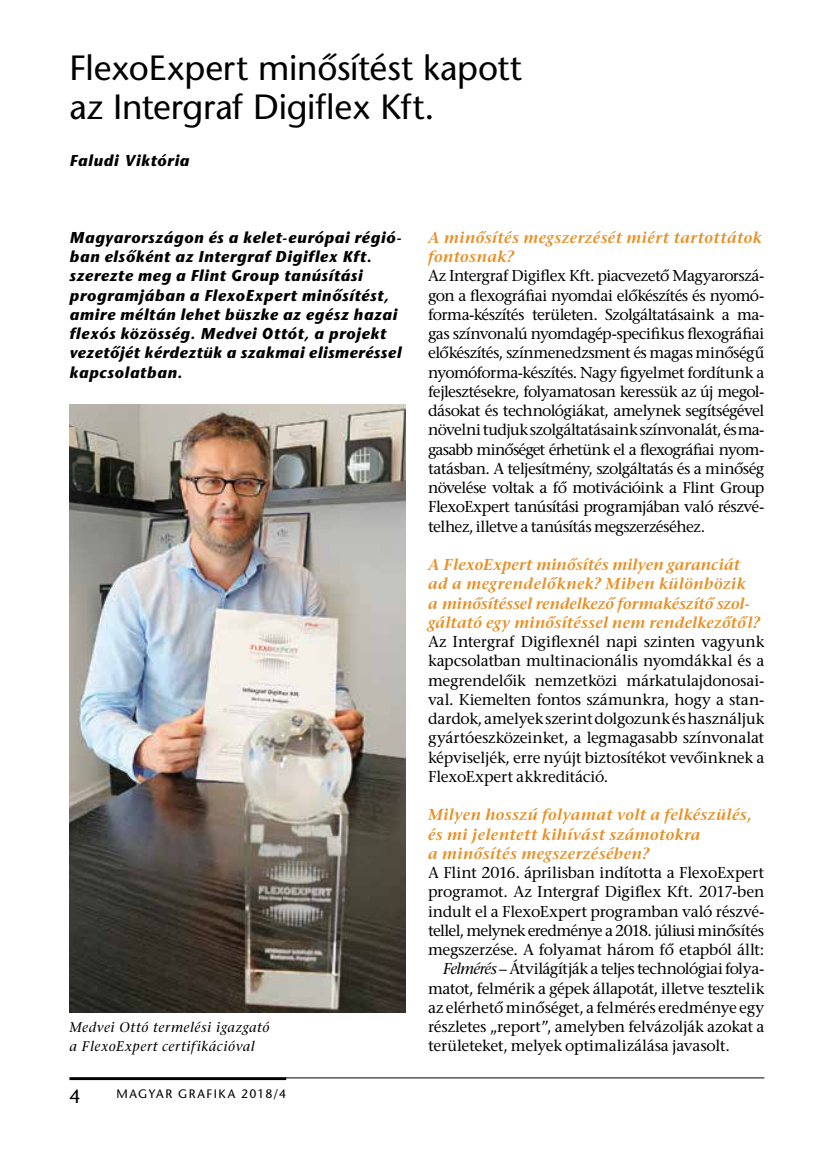
<style>
.page{position:relative;width:819px;height:1166px;background:#fff}
.page>*{position:absolute;margin:0;border:0;box-sizing:border-box;transform-origin:0 0}
.t1{font:35px/38.5px "ITC Stone Sans";letter-spacing:-.005em;color:#000}
.t2{font:19.25px "ITC Stone Sans";color:#000}
.t3{font:15.75px/19.2px "ITC Stone Serif";letter-spacing:-.02em;color:#000;text-align:justify}
.t4{font:italic 600 15.75px/19.2px "ITC Stone Serif";letter-spacing:.015em;color:#e89027}
.t5{font:italic 700 15.75px/19.2px "ITC Stone Sans";letter-spacing:.04em;color:#000}
.t6{font:15.75px "ITC Stone Serif";letter-spacing:-.04em;color:#000}
.t7{font:italic 14px/19.2px "ITC Stone Serif";letter-spacing:.04em;color:#000}
.t8{font:12.25px "ITC Stone Sans";letter-spacing:.12em;color:#000}
.s1{font-style:italic}
</style>
<div class="page">
<hr style="left:69px;top:1077px;width:695px;height:1px;background:#000">
<hr style="left:69px;top:1077px;width:217px;height:3px;background:#000">
<img style="left:69px;top:404px;width:337px;height:609px">
<h1 class="t1" style="left:69px;top:54px;width:454px">FlexoExpert minősítést kapott az Intergraf Digiflex Kft.</h1>
<p class="t5" style="left:69px;top:153px;width:121px">Faludi Viktória</p>
<p class="t5" style="left:69px;top:230px;width:334px">Magyarországon és a kelet-európai régió&shy;ban elsőként az Intergraf Digiflex Kft. szerezte meg a Flint Group tanúsítási programjában a FlexoExpert minősítést, amire méltán lehet büszke az egész hazai flexós közösség. Medvei Ottót, a projekt vezetőjét kérdeztük a szakmai elismeréssel kapcsolatban.</p>
<p class="t7" style="left:69px;top:1019px;width:201px">Medvei Ottó termelési igazgató a FlexoExpert certifikációval</p>
<p class="t2" style="left:69px;top:1085px;width:13px">4</p>
<p class="t8" style="left:116px;top:1087px;width:171px">MAGYAR GRAFIKA 2018/4</p>
<p class="t4" style="left:428px;top:230px;width:335px">A minősítés megszerzését miért tartottátok fontosnak?</p>
<p class="t3" style="left:428px;top:268px;width:338px">Az Intergraf Digiflex Kft. piacvezető Magyarorszá&shy;gon a flexográfiai nyomdai előkészítés és nyomó&shy;forma-készítés területen. Szolgáltatásaink a ma&shy;gas színvonalú nyomdagép-specifikus flexográfiai előkészítés, színmenedzsment és magas minőségű nyomóforma-készítés. Nagy figyelmet fordítunk a fejlesztésekre, folyamatosan keressük az új megol&shy;dásokat és technológiákat, amelynek segítségével növelni tudjuk szolgáltatásaink színvonalát, és ma&shy;gasabb minőséget érhetünk el a flexográfiai nyom&shy;tatásban. A teljesítmény, szolgáltatás és a minőség növelése voltak a fő motivációink a Flint Group FlexoExpert tanúsítási programjában való részvé&shy;telhez, illetve a tanúsítás megszerzéséhez.</p>
<p class="t4" style="left:428px;top:557px;width:333px">A FlexoExpert minősítés milyen garanciát ad a megrendelőknek? Miben különbözik<br>a minősítéssel rendelkező formakészítő szol&shy;gáltató egy minősítéssel nem rendelkezőtől?</p>
<p class="t3" style="left:428px;top:634px;width:338px">Az Intergraf Digiflexnél napi szinten vagyunk kapcsolatban multinacionális nyomdákkal és a megrendelőik nemzetközi márkatulajdonosai&shy;val. Kiemelten fontos számunkra, hogy a stan&shy;dardok, amelyek szerint dolgozunk és használjuk gyártóeszközeinket, a legmagasabb színvonalat képviseljék, erre nyújt biztosítékot vevőinknek a FlexoExpert akkreditáció.</p>
<p class="t4" style="left:428px;top:807px;width:325px">Milyen hosszú folyamat volt a felkészülés, és mi jelentett kihívást számotokra<br>a minősítés megszerzésében?</p>
<p class="t3" style="left:428px;top:865px;width:338px">A Flint 2016. áprilisban indította a FlexoExpert</p>
<p class="t3" style="left:428px;top:884px;width:338px">programot. Az Intergraf Digiflex Kft. 2017-ben</p>
<p class="t3" style="left:428px;top:903px;width:338px">indult el a FlexoExpert programban való részvé-</p>
<p class="t6" style="left:428px;top:922px;width:338px">tellel, melynek eredménye a 2018. júliusi minősítés</p>
<p class="t3" style="left:428px;top:942px;width:338px">megszerzése. A folyamat három fő etapból állt:</p>
<p class="t6" style="left:443px;top:960px;width:323px"><span class="s1">Felmérés</span> – Átvilágítják a teljes technológiai folya-</p>
<p class="t3" style="left:428px;top:980px;width:338px">matot, felmérik a gépek állapotát, illetve tesztelik</p>
<p class="t3" style="left:428px;top:1000px;width:338px">az elérhető minőséget, a felmérés eredménye egy</p>
<p class="t3" style="left:428px;top:1019px;width:338px">részletes „report”, amelyben felvázolják azokat a</p>
<p class="t3" style="left:428px;top:1038px;width:303px">területeket, melyek optimalizálása javasolt.</p>
</div>
